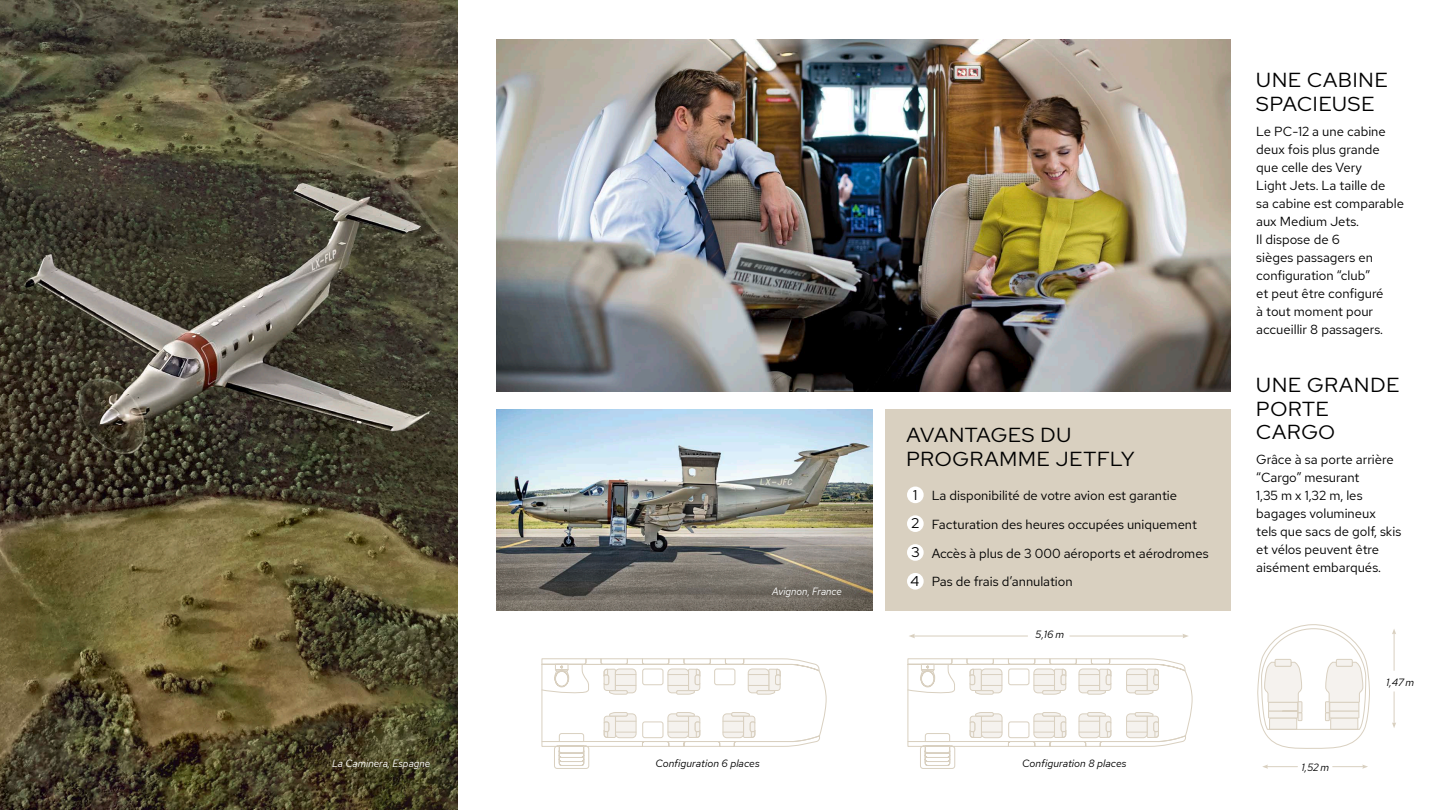
<style>
.page{position:relative;width:1440px;height:810px;background:#fff}
.page>*{position:absolute;margin:0;border:0;box-sizing:border-box;transform-origin:0 0}
.t1{font:20.25px/23.2px "Red Hat Display";letter-spacing:.04em;color:#000}
.t2{font:13.12px/18px "Red Hat Text";color:#000}
.t3{font:italic 10.5px "Red Hat Text";color:#000}
.t4{font:italic 10.5px "Red Hat Text";color:#fff;scale:.95 1}
.s1{font-family:"Red Hat Display";font-size:14.17px}
.s2{font-size:19.65px}
</style>
<div class="page">
<img style="left:0;top:0;width:458px;height:810px">
<img style="left:497px;top:39px;width:734px;height:353px">
<div style="left:886px;top:410px;width:345px;height:201px;background:#d9d0c0"></div>
<hr style="left:1394px;top:633px;width:1px;height:38px;background:#d9d0c0">
<svg style="left:1392px;top:629px;width:4px;height:5px"></svg>
<hr style="left:1394px;top:692px;width:1px;height:32px;background:#d9d0c0">
<svg style="left:1392px;top:722px;width:4px;height:6px"></svg>
<hr style="left:1332px;top:766px;width:32px;height:1px;background:#d9d0c0">
<svg style="left:1362px;top:765px;width:6px;height:4px"></svg>
<hr style="left:1267px;top:766px;width:30px;height:1px;background:#d9d0c0">
<svg style="left:1262px;top:765px;width:6px;height:4px"></svg>
<svg style="left:1258px;top:624px;width:112px;height:125px"></svg>
<hr style="left:1070px;top:635px;width:114px;height:2px;background:#d9d0c0">
<svg style="left:1182px;top:634px;width:6px;height:4px"></svg>
<hr style="left:913px;top:635px;width:115px;height:2px;background:#d9d0c0">
<svg style="left:909px;top:634px;width:6px;height:4px"></svg>
<svg style="left:541px;top:658px;width:286px;height:111px"></svg>
<svg style="left:907px;top:658px;width:286px;height:111px"></svg>
<img style="left:497px;top:410px;width:375px;height:201px">
<div style="left:907px;top:487px;width:17px;height:16px;background:#fff;border-radius:50%"></div>
<div style="left:907px;top:515px;width:17px;height:17px;background:#fff;border-radius:50%"></div>
<div style="left:907px;top:544px;width:17px;height:17px;background:#fff;border-radius:50%"></div>
<div style="left:907px;top:573px;width:17px;height:17px;background:#fff;border-radius:50%"></div>
<p class="t4" style="left:772px;top:584px;width:75px">Avignon, France</p>
<h1 class="t1" style="left:907px;top:422px;width:230px;line-height:24px">AVANTAGES DU<br>PROGRAMME JETFLY</h1>
<p class="t2" style="left:910px;top:481px;width:300px;line-height:28.8px"><span class="s1">1</span> La disponibilité de votre avion est garantie<br><span class="s1">2</span> Facturation des heures occupées uniquement<br><span class="s1">3</span> Accès à plus de 3 000 aéroports et aérodromes <span class="s1">4</span> Pas de frais d’annulation</p>
<p class="t3" style="left:1036px;top:628px;width:30px">5,16 m</p>
<p class="t4" style="left:332px;top:756px;width:105px">La Caminera, Espagne</p>
<p class="t3" style="left:655px;top:756px;width:106px">Configuration 6 places</p>
<p class="t3" style="left:1022px;top:756px;width:106px">Configuration 8 places</p>
<h1 class="t1" style="left:1256px;top:68px;width:133px">UNE CABINE<br>SPACIEUSE</h1>
<p class="t2" style="left:1256px;top:122px;width:149px">Le PC-12 a une cabine deux fois plus grande que celle des Very<br>Light Jets. La taille de<br>sa cabine est comparable aux Medium Jets.<br>Il dispose de 6<br>sièges passagers en configuration “club”<br>et peut être configuré<br>à tout moment pour accueillir 8 passagers.</p>
<h1 class="t1" style="left:1256px;top:373px;width:144px">UNE GRANDE<br>PORTE<br>CARG<span class="s2">O</span></h1>
<p class="t2" style="left:1256px;top:451px;width:147px">Grâce à sa porte arrière “Cargo” mesurant<br>1,35 m x 1,32 m, les bagages volumineux<br>tels que sacs de golf, skis et vélos peuvent être aisément embarqués.</p>
<p class="t3" style="left:1301px;top:760px;width:29px">1,52 m</p>
<p class="t3" style="left:1386px;top:675px;width:29px">1,47 m</p>
</div>
